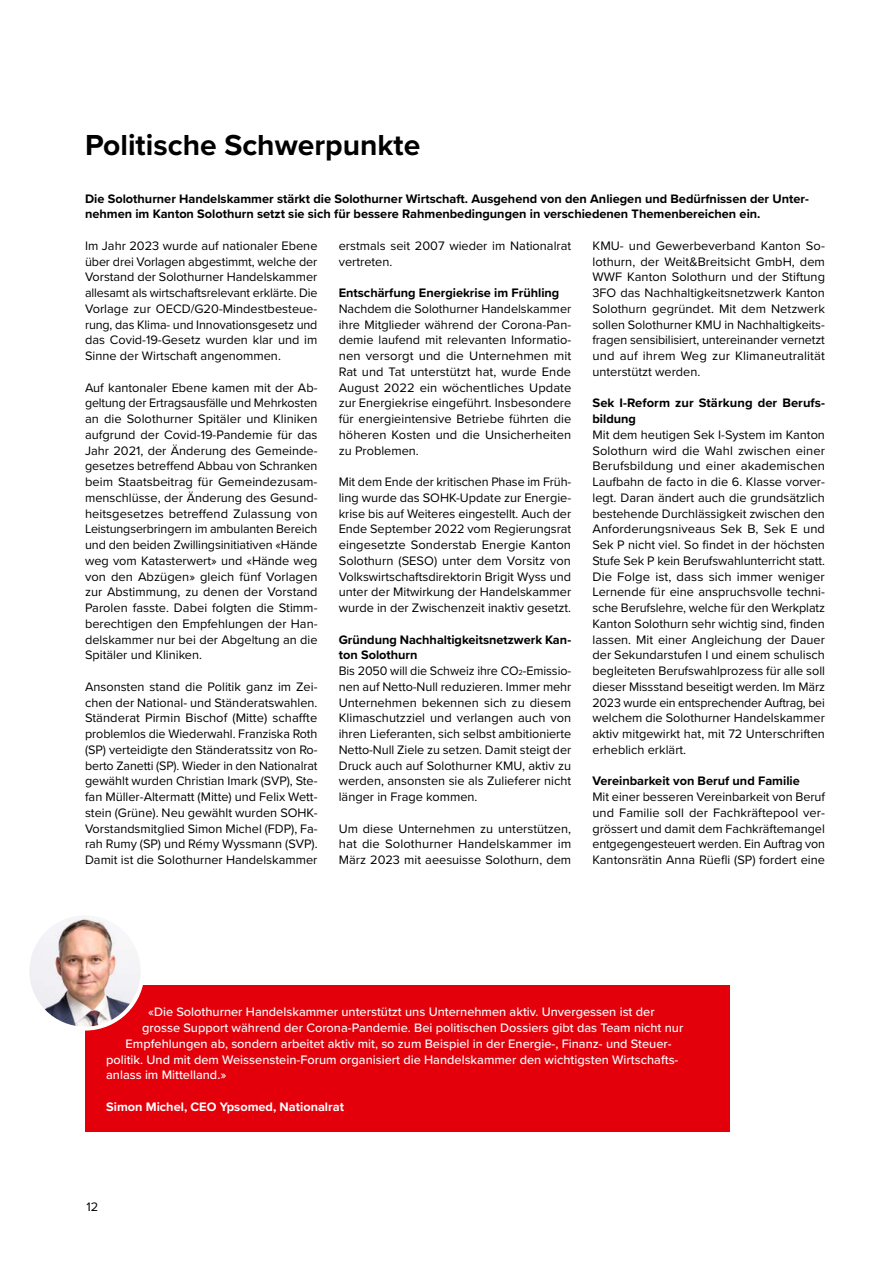
<style>
.page{position:relative;width:893px;height:1263px;background:#fff}
.page>*{position:absolute;margin:0;border:0;box-sizing:border-box;transform-origin:0 0}
.Titel{font:700 30px "Proxima Nova";color:#000}
.GT{font:12.75px/15.8px "Proxima Nova";color:#000;text-align:justify}
.Zitat{font:500 12.75px "Proxima Nova";color:#fff}
.Lead{font:700 12.75px/15.8px "Proxima Nova";color:#000}
.UT{font:700 12.75px/15.8px "Proxima Nova";color:#000}
.GT-2{font:700 12.75px "Proxima Nova";color:#fff}
.s1{font-size:7.65px}
</style>
<div class="page">
<div style="left:85px;top:985px;width:645px;height:147px;background:#e3000b"></div>
<img style="left:30px;top:916px;width:113px;height:112px">
<div style="left:25px;top:911px;width:120px;height:119px;border:4px solid #fff;border-radius:50%"></div>
<p class="Titel" style="left:85px;top:123px;width:337px">Politische Schwerpunkte</p>
<p class="Lead" style="left:85px;top:190px;width:725px">Die Solothurner Handelskammer stärkt die Solothurner Wirtschaft. Ausgehend von den Anliegen und Bedürfnissen der Unter&shy;nehmen im Kanton Solothurn setzt sie sich für bessere Rahmenbedingungen in verschiedenen Themenbereichen ein.</p>
<p class="GT" style="left:85px;top:237px;width:234px">Im Jahr 2023 wurde auf nationaler Ebene über drei Vorlagen abgestimmt, welche der Vorstand der Solothurner Handelskammer allesamt als wirtschaftsrelevant erklärte. Die Vorlage zur OECD/G20-Mindestbesteue&shy;rung, das Klima- und Innovationsgesetz und das Covid-19-Gesetz wurden klar und im Sinne der Wirtschaft angenommen.</p>
<p class="GT" style="left:85px;top:379px;width:234px">Auf kantonaler Ebene kamen mit der Ab&shy;geltung der Ertragsausfälle und Mehrkosten an die Solothurner Spitäler und Kliniken aufgrund der Covid-19-Pandemie für das Jahr 2021, der Änderung des Gemeinde&shy;gesetzes betreffend Abbau von Schranken beim Staatsbeitrag für Gemeindezusam&shy;menschlüsse, der Änderung des Gesund&shy;heitsgesetzes betreffend Zulassung von Leistungserbringern im ambulanten Bereich und den beiden Zwillingsinitiativen «Hände weg vom Katasterwert» und «Hände weg von den Abzügen» gleich fünf Vorlagen zur Abstimmung, zu denen der Vorstand Parolen fasste. Dabei folgten die Stimm&shy;berechtigen den Empfehlungen der Han&shy;delskammer nur bei der Abgeltung an die Spitäler und Kliniken.</p>
<p class="GT" style="left:85px;top:678px;width:234px">Ansonsten stand die Politik ganz im Zei&shy;chen der National- und Ständeratswahlen.<br>Ständerat Pirmin Bischof (Mitte) schaffte problemlos die Wiederwahl. Franziska Roth (SP) verteidigte den Ständeratssitz von Ro&shy;berto Zanetti (SP). Wieder in den Nationalrat gewählt wurden Christian Imark (SVP), Ste&shy;fan Müller-Altermatt (Mitte) und Felix Wett&shy;stein (Grüne). Neu gewählt wurden SOHK-Vorstandsmitglied Simon Michel (FDP), Fa&shy;rah Rumy (SP) und Rémy Wyssmann (SVP).<br>Damit ist die Solothurner Handelskammer</p>
<p class="GT" style="left:592px;top:237px;width:234px">KMU- und Gewerbeverband Kanton So&shy;lothurn, der Weit&amp;Breitsicht GmbH, dem WWF Kanton Solothurn und der Stiftung 3FO das Nachhaltigkeitsnetzwerk Kanton Solothurn gegründet. Mit dem Netzwerk sollen Solothurner KMU in Nachhaltigkeits&shy;fragen sensibilisiert, untereinander vernetzt und auf ihrem Weg zur Klimaneutralität unterstützt werden.</p>
<p class="UT" style="left:592px;top:395px;width:234px">Sek I-Reform zur Stärkung der Berufs&shy;bildung</p>
<p class="GT" style="left:592px;top:426px;width:234px">Mit dem heutigen Sek I-System im Kanton Solothurn wird die Wahl zwischen einer Berufsbildung und einer akademischen Laufbahn de facto in die 6. Klasse vorver&shy;legt. Daran ändert auch die grundsätzlich bestehende Durchlässigkeit zwischen den Anforderungsniveaus Sek B, Sek E und Sek P nicht viel. So findet in der höchsten Stufe Sek P kein Berufswahlunterricht statt.<br>Die Folge ist, dass sich immer weniger Lernende für eine anspruchsvolle techni&shy;sche Berufslehre, welche für den Werkplatz Kanton Solothurn sehr wichtig sind, finden lassen. Mit einer Angleichung der Dauer der Sekundarstufen I und einem schulisch begleiteten Berufswahlprozess für alle soll dieser Missstand beseitigt werden. Im März 2023 wurde ein entsprechender Auftrag, bei welchem die Solothurner Handelskammer aktiv mitgewirkt hat, mit 72 Unterschriften erheblich erklärt.</p>
<p class="UT" style="left:592px;top:773px;width:209px">Vereinbarkeit von Beruf und Familie</p>
<p class="GT" style="left:592px;top:788px;width:234px">Mit einer besseren Vereinbarkeit von Beruf und Familie soll der Fachkräftepool ver&shy;grössert und damit dem Fachkräftemangel entgegengesteuert werden. Ein Auftrag von Kantonsrätin Anna Rüefli (SP) fordert eine</p>
<p class="GT" style="left:339px;top:237px;width:234px">erstmals seit 2007 wieder im Nationalrat vertreten.</p>
<p class="UT" style="left:339px;top:285px;width:222px">Entschärfung Energiekrise im Frühling</p>
<p class="GT" style="left:339px;top:300px;width:234px">Nachdem die Solothurner Handelskammer ihre Mitglieder während der Corona-Pan&shy;demie laufend mit relevanten Informatio&shy;nen versorgt und die Unternehmen mit Rat und Tat unterstützt hat, wurde Ende August 2022 ein wöchentliches Update zur Energiekrise eingeführt. Insbesondere für energieintensive Betriebe führten die höheren Kosten und die Unsicherheiten zu Problemen.</p>
<p class="GT" style="left:339px;top:473px;width:234px">Mit dem Ende der kritischen Phase im Früh&shy;ling wurde das SOHK-Update zur Energie&shy;krise bis auf Weiteres eingestellt. Auch der Ende September 2022 vom Regierungsrat eingesetzte Sonderstab Energie Kanton Solothurn (SESO) unter dem Vorsitz von Volkswirtschaftsdirektorin Brigit Wyss und unter der Mitwirkung der Handelskammer wurde in der Zwischenzeit inaktiv gesetzt.</p>
<p class="UT" style="left:339px;top:631px;width:234px">Gründung Nachhaltigkeitsnetzwerk Kan&shy;ton Solothurn</p>
<p class="GT" style="left:339px;top:662px;width:234px">Bis 2050 will die Schweiz ihre CO<span class="s1">2</span>-Emissio&shy;nen auf Netto-Null reduzieren. Immer mehr Unternehmen bekennen sich zu diesem Klimaschutzziel und verlangen auch von ihren Lieferanten, sich selbst ambitionierte Netto-Null Ziele zu setzen. Damit steigt der Druck auch auf Solothurner KMU, aktiv zu werden, ansonsten sie als Zulieferer nicht länger in Frage kommen.</p>
<p class="GT" style="left:339px;top:820px;width:234px">Um diese Unternehmen zu unterstützen, hat die Solothurner Handelskammer im März 2023 mit aeesuisse Solothurn, dem</p>
<p class="Zitat" style="left:148px;top:1003px;width:508px">«Die Solothurner Handelskammer unterstützt uns Unternehmen aktiv. Unvergessen ist der</p>
<p class="Zitat" style="left:142px;top:1018px;width:543px">grosse Support während der Corona-Pandemie. Bei politischen Dossiers gibt das Team nicht nur</p>
<p class="Zitat" style="left:126px;top:1034px;width:548px">Empfehlungen ab, sondern arbeitet aktiv mit, so zum Beispiel in der Energie-, Finanz- und Steuer-</p>
<p class="Zitat" style="left:106px;top:1050px;width:574px">politik. Und mit dem Weissenstein-Forum organisiert die Handelskammer den wichtigsten Wirtschafts-</p>
<p class="Zitat" style="left:106px;top:1066px;width:122px">anlass im Mittelland.»</p>
<p class="GT-2" style="left:106px;top:1097px;width:239px">Simon Michel, CEO Ypsomed, Nationalrat</p>
<p class="GT" style="left:86px;top:1198px;width:13px">12</p>
</div>
